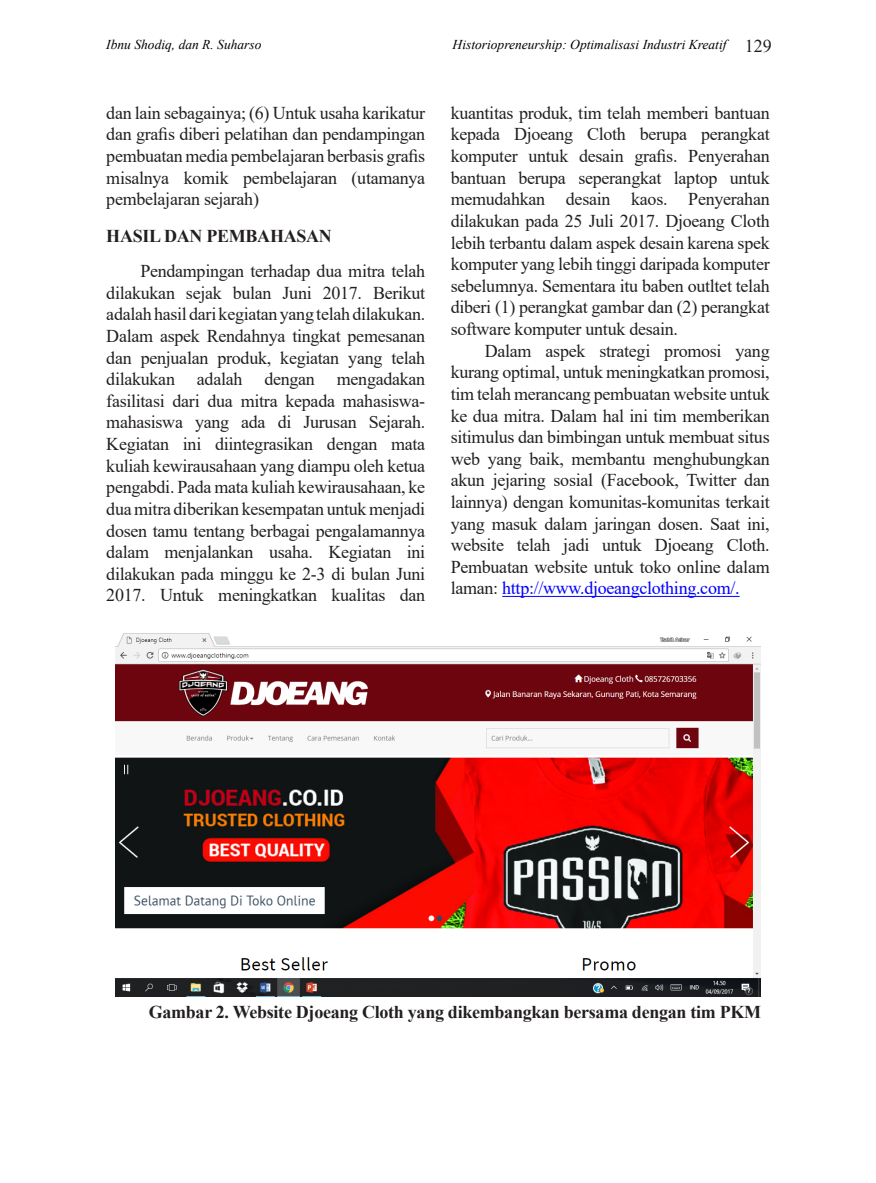
<style>
.page{position:relative;width:876px;height:1183px;background:#fff}
.page>*{position:absolute;margin:0;border:0;box-sizing:border-box;transform-origin:0 0}
._1_teks_utama_2{font:18px/21.6px "Times New Roman";letter-spacing:-.015em;color:#231f20;text-align:justify}
._1_gambar{font:700 18px "Times New Roman";letter-spacing:-.015em;color:#231f20}
._1_sub_judul{font:700 18px "Times New Roman";letter-spacing:-.015em;color:#231f20}
.t1{font:italic 13.5px "Times New Roman";color:#000}
.s1{font-style:normal;font-size:18px;color:#231f20}
.s2{color:#00f}
</style>
<div class="page">
<hr style="left:502px;top:595px;width:238px;height:1px;background:#00f">
<img style="left:116px;top:633px;width:644px;height:362px">
<p class="t1" style="left:106px;top:35px;width:157px">Ibnu Shodiq, dan R. Suharso</p>
<p class="t1" style="left:453px;top:35px;width:321px">Historiopreneurship: Optimalisasi Industri Kreatif <span class="s1">129</span></p>
<p class="_1_teks_utama_2" style="left:106px;top:101px;width:320px">dan lain sebagainya; (6) Untuk usaha karikatur dan grafis diberi pelatihan dan pendampingan pembuatan media pembelajaran berbasis grafis misalnya komik pembelajaran (utamanya pembelajaran sejarah)</p>
<p class="_1_sub_judul" style="left:106px;top:223px;width:227px">HASIL DAN PEMBAHASAN</p>
<p class="_1_teks_utama_2" style="left:106px;top:259px;width:320px;text-indent:34px">Pendampingan terhadap dua mitra telah dilakukan sejak bulan Juni 2017. Berikut adalah hasil dari kegiatan yang telah dilakukan.<br>Dalam aspek Rendahnya tingkat pemesanan dan penjualan produk, kegiatan yang telah dilakukan adalah dengan mengadakan fasilitasi dari dua mitra kepada mahasiswa&shy;mahasiswa yang ada di Jurusan Sejarah.<br>Kegiatan ini diintegrasikan dengan mata kuliah kewirausahaan yang diampu oleh ketua pengabdi. Pada mata kuliah kewirausahaan, ke dua mitra diberikan kesempatan untuk menjadi dosen tamu tentang berbagai pengalamannya dalam menjalankan usaha. Kegiatan ini dilakukan pada minggu ke 2-3 di bulan Juni 2017. Untuk meningkatkan kualitas dan</p>
<p class="_1_teks_utama_2" style="left:451px;top:101px;width:320px">kuantitas produk, tim telah memberi bantuan kepada Djoeang Cloth berupa perangkat komputer untuk desain grafis. Penyerahan bantuan berupa seperangkat laptop untuk memudahkan desain kaos. Penyerahan dilakukan pada 25 Juli 2017. Djoeang Cloth lebih terbantu dalam aspek desain karena spek komputer yang lebih tinggi daripada komputer sebelumnya. Sementara itu baben outltet telah diberi (1) perangkat gambar dan (2) perangkat software komputer untuk desain.</p>
<p class="_1_teks_utama_2" style="left:451px;top:339px;width:320px;text-indent:34px">Dalam aspek strategi promosi yang kurang optimal, untuk meningkatkan promosi, tim telah merancang pembuatan website untuk ke dua mitra. Dalam hal ini tim memberikan sitimulus dan bimbingan untuk membuat situs web yang baik, membantu menghubungkan akun jejaring sosial (Facebook, Twitter dan lainnya) dengan komunitas-komunitas terkait yang masuk dalam jaringan dosen. Saat ini, website telah jadi untuk Djoeang Cloth.<br>Pembuatan website untuk toko online dalam laman: <span class="s2">http://www.djoeangclothing.com/.</span></p>
<p class="_1_gambar" style="left:149px;top:998px;width:614px">Gambar 2. Website Djoeang Cloth yang dikembangkan bersama dengan tim PKM</p>
</div>
